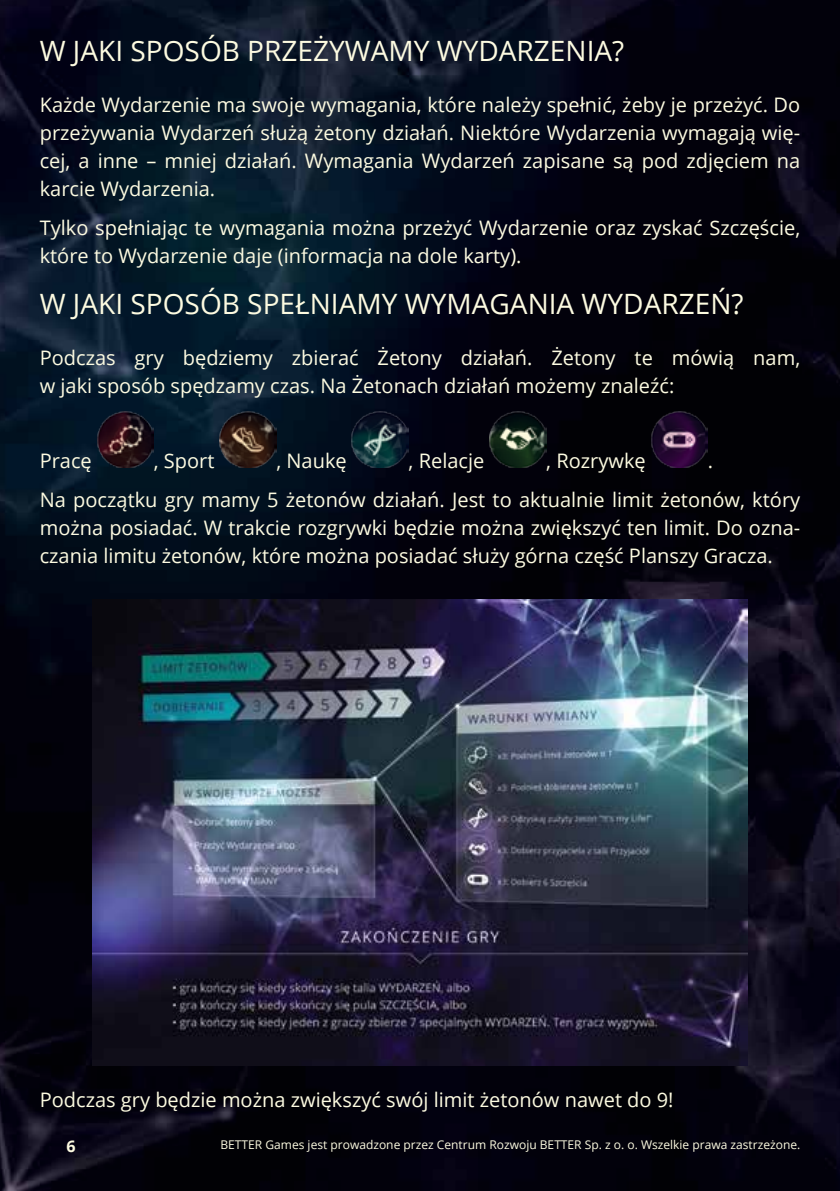
<style>
.page{position:relative;width:840px;height:1191px;background:#fff}
.page>*{position:absolute;margin:0;border:0;box-sizing:border-box;transform-origin:0 0}
.t1{font:28px "Open Sans";color:#fdfbe1}
.t2{font:20px/28px "Open Sans";color:#fdfbe1}
.t3{font:700 16px "Open Sans";color:#fdfbe1}
.t4{font:12px "Open Sans";color:#fdfbe1}
</style>
<div class="page">
<img style="left:0;top:0;width:839px;height:1191px">
<img style="left:97px;top:411px;width:57px;height:57px">
<img style="left:219px;top:411px;width:57px;height:57px">
<img style="left:352px;top:411px;width:56px;height:57px">
<img style="left:489px;top:411px;width:57px;height:57px">
<img style="left:650px;top:411px;width:57px;height:57px">
<img style="left:93px;top:599px;width:653px;height:466px">
<h1 class="t1" style="left:40px;top:32px;width:585px">W JAKI SPOSÓB PRZEŻYWAMY WYDARZENIA?</h1>
<p class="t2" style="left:40px;top:90px;width:761px;text-align:justify">Każde Wydarzenie ma swoje wymagania, które należy spełnić, żeby je przeżyć. Do przeżywania Wydarzeń służą żetony działań. Niektóre Wydarzenia wymagają wię&shy;cej, a inne – mniej działań. Wymagania Wydarzeń zapisane są pod zdjęciem na karcie Wydarzenia.</p>
<p class="t2" style="left:40px;top:213px;width:761px">Tylko spełniając te wymagania można przeżyć Wydarzenie oraz zyskać Szczęście, które to Wydarzenie daje (informacja na dole karty).</p>
<h1 class="t1" style="left:40px;top:284px;width:705px">W JAKI SPOSÓB SPEŁNIAMY WYMAGANIA WYDARZEŃ?</h1>
<p class="t2" style="left:40px;top:343px;width:761px">Podczas gry będziemy zbierać Żetony działań. Żetony te mówią nam, w jaki sposób spędzamy czas. Na Żetonach działań możemy znaleźć:</p>
<p class="t2" style="left:40px;top:446px;width:54px">Pracę</p>
<p class="t2" style="left:154px;top:446px;width:62px">, Sport</p>
<p class="t2" style="left:276px;top:446px;width:72px">, Naukę</p>
<p class="t2" style="left:408px;top:446px;width:77px">, Relacje</p>
<p class="t2" style="left:546px;top:446px;width:101px">, Rozrywkę</p>
<p class="t2" style="left:40px;top:440px;width:761px;line-height:39.4px;text-indent:667px">.<br>Na początku gry mamy 5 żetonów działań. Jest to aktualnie limit żetonów, który</p>
<p class="t2" style="left:40px;top:513px;width:761px">można posiadać. W trakcie rozgrywki będzie można zwiększyć ten limit. Do ozna&shy;czania limitu żetonów, które można posiadać służy górna część Planszy Gracza.</p>
<p class="t2" style="left:40px;top:1085px;width:635px">Podczas gry będzie można zwiększyć swój limit żetonów nawet do 9!</p>
<p class="t3" style="left:66px;top:1135px;width:11px">6</p>
<p class="t4" style="left:220px;top:1136px;width:581px">BETTER Games jest prowadzone przez Centrum Rozwoju BETTER Sp. z o. o. Wszelkie prawa zastrzeżone.</p>
</div>
